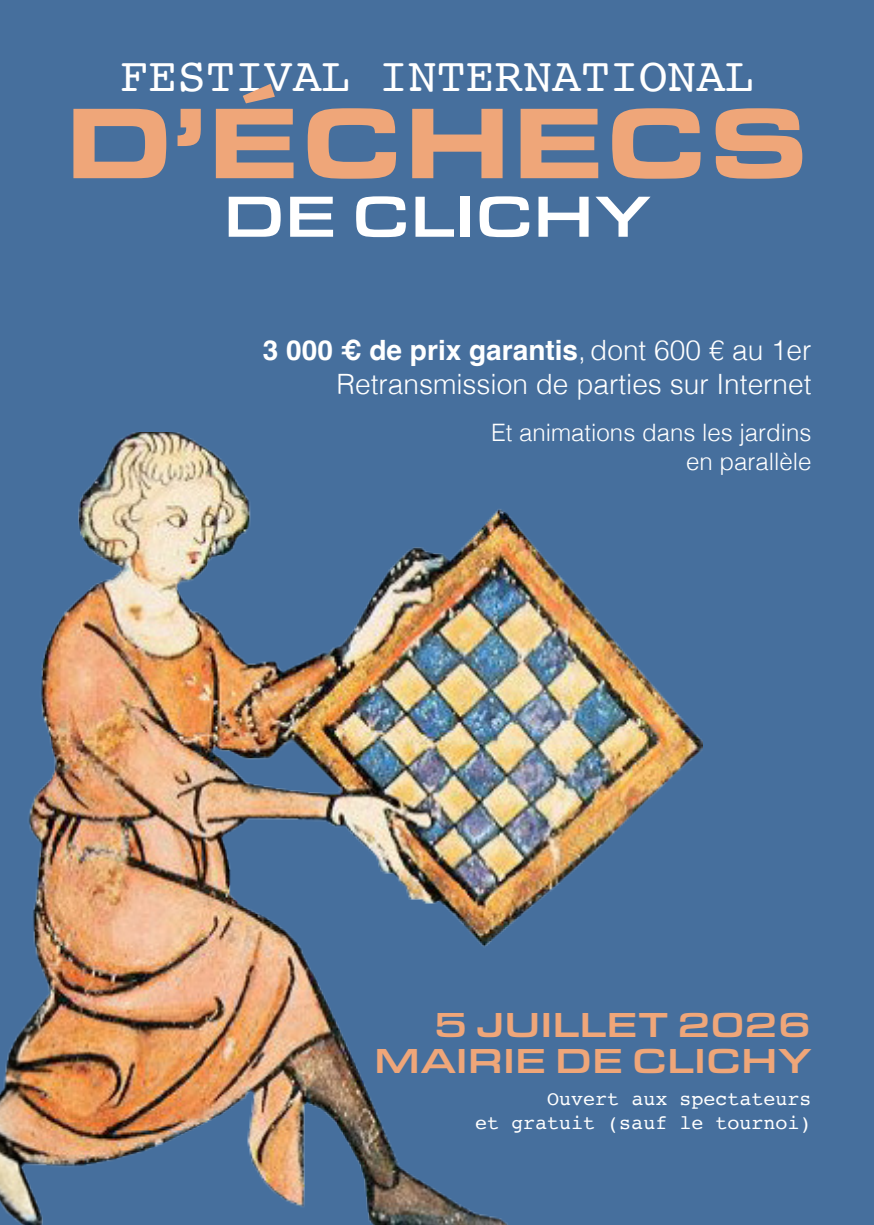
<style>
.page{position:relative;width:874px;height:1225px;background:#fff}
.page>*{position:absolute;margin:0;border:0;box-sizing:border-box;transform-origin:0 0}
.t1{font:900 104px "Eurostile Ext";color:#efa679}
.t2{font:500 60px "Eurostile Ext";color:#fff}
.t3{font:48px "Courier";color:#fff}
.t4{font:500 36px "Eurostile Ext";color:#efa679}
.t5{font:300 28px/33.6px "Helvetica";color:#fff;text-align:right}
.t6{font:300 24px/28.8px "Helvetica";color:#fff;text-align:right}
.t7{font:20px "Courier";color:#fff}
.s1{font-weight:700}
</style>
<div class="page">
<div style="left:0;top:0;width:873px;height:1225px;background:#466f9d"></div>
<img style="left:0;top:433px;width:702px;height:792px">
<p class="t3" style="left:120px;top:38px;width:635px">FESTIVAL INTERNATIONAL</p>
<p class="t1" style="left:64px;top:65px;width:746px">D’ÉCHECS</p>
<p class="t2" style="left:223px;top:173px;width:428px">DE CLICHY</p>
<p class="t5" style="left:263px;top:331px;width:550px"><span class="s1">3 000 € de prix garantis</span>, dont 600 € au 1er<br>Retransmission de parties sur Internet</p>
<p class="t6" style="left:491px;top:416px;width:322px">Et animations dans les jardins en parallèle</p>
<p class="t4" style="left:433px;top:999px;width:379px">5 JUILLET 2026</p>
<p class="t4" style="left:374px;top:1035px;width:439px">MAIRIE DE CLICHY</p>
<p class="t7" style="left:547px;top:1082px;width:266px">Ouvert aux spectateurs</p>
<p class="t7" style="left:475px;top:1106px;width:338px">et gratuit (sauf le tournoi)</p>
</div>
